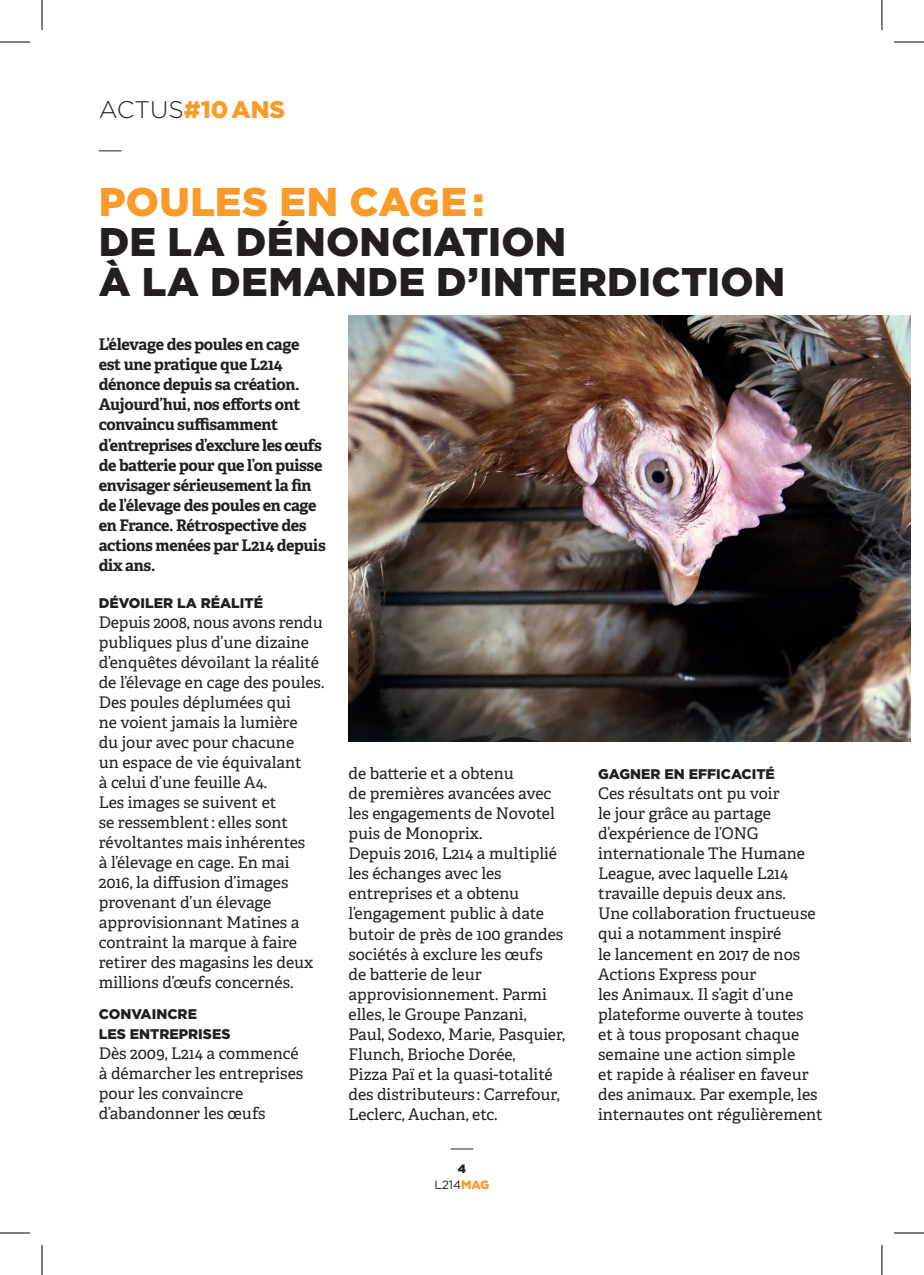
<style>
.page{position:relative;width:924px;height:1275px;background:#fff}
.page>*{position:absolute;margin:0;border:0;box-sizing:border-box;transform-origin:0 0}
.t1{font:900 40px/40px "Gotham";letter-spacing:.005em;color:#231f20}
.t2{font:900 40px "Gotham";letter-spacing:.005em;color:#f89b28}
.t3{font:900 24px "Gotham";color:#f89b28}
.t4{font:16px/20px "Adelle";color:#231f20}
.t5{font:700 16px/20px "Adelle";letter-spacing:-.025em;color:#231f20}
.t6{font:900 14px/20px "Gotham";color:#231f20}
.t7{font:12px/16px "Gotham";color:#231f20;text-align:center}
.s1{font-weight:300;color:#231f20}
.s2{font-weight:900}
.s3{font-weight:900;color:#f89b28}
</style>
<div class="page">
<svg style="left:450px;top:1148px;width:23px;height:1px"></svg>
<img style="left:348px;top:315px;width:561px;height:427px">
<svg style="left:99px;top:150px;width:22px;height:1px"></svg>
<hr style="left:0;top:42px;width:30px;height:1px;background:#000">
<hr style="left:893px;top:42px;width:30px;height:1px;background:#000">
<hr style="left:0;top:1232px;width:30px;height:1px;background:#000">
<hr style="left:893px;top:1232px;width:30px;height:1px;background:#000">
<hr style="left:42px;top:0;width:1px;height:30px;background:#000">
<hr style="left:42px;top:1245px;width:1px;height:30px;background:#000">
<hr style="left:881px;top:0;width:1px;height:30px;background:#000">
<hr style="left:881px;top:1245px;width:1px;height:30px;background:#000">
<h2 class="t3" style="left:99px;top:93px;width:188px"><span class="s1">ACTUS</span>#10 ANS</h2>
<h1 class="t2" style="left:99px;top:174px;width:387px">POULES EN CAGE :</h1>
<h1 class="t1" style="left:99px;top:221px;width:687px">DE LA DÉNONCIATION<br>À LA DEMANDE D’INTERDICTION</h1>
<p class="t5" style="left:99px;top:335px;width:228px">L’élevage des poules en cage est une pratique que L214 dénonce depuis sa création.<br>Aujourd’hui, nos efforts ont convaincu suffisamment d’entreprises d’exclure les œufs de batterie pour que l’on puisse envisager sérieusement la fin de l’élevage des poules en cage en France. Rétrospective des actions menées par L214 depuis dix ans.</p>
<p class="t6" style="left:99px;top:592px;width:166px">DÉVOILER LA RÉALITÉ</p>
<p class="t4" style="left:99px;top:612px;width:227px">Depuis 2008, nous avons rendu publiques plus d’une dizaine d’enquêtes dévoilant la réalité de l’élevage en cage des poules.<br>Des poules déplumées qui<br>ne voient jamais la lumière<br>du jour avec pour chacune<br>un espace de vie équivalant<br>à celui d’une feuille A4.<br>Les images se suivent et<br>se ressemblent : elles sont révoltantes mais inhérentes<br>à l’élevage en cage. En mai<br>2016, la diffusion d’images provenant d’un élevage approvisionnant Matines a contraint la marque à faire retirer des magasins les deux millions d’œufs concernés.</p>
<p class="t6" style="left:99px;top:1004px;width:133px">CONVAINCRE<br>LES ENTREPRISES</p>
<p class="t4" style="left:99px;top:1043px;width:206px">Dès 2009, L214 a commencé à démarcher les entreprises pour les convaincre d’abandonner les œufs</p>
<p class="t4" style="left:348px;top:764px;width:218px">de batterie et a obtenu<br>de premières avancées avec les engagements de Novotel puis de Monoprix.<br>Depuis 2016, L214 a multiplié les échanges avec les entreprises et a obtenu l’engagement public à date butoir de près de 100 grandes sociétés à exclure les œufs<br>de batterie de leur approvisionnement. Parmi elles, le Groupe Panzani,<br>Paul, Sodexo, Marie, Pasquier,<br>Flunch, Brioche Dorée,<br>Pizza Paï et la quasi-totalité des distributeurs : Carrefour,<br>Leclerc, Auchan, etc.</p>
<p class="t6" style="left:598px;top:764px;width:178px">GAGNER EN EFFICACITÉ</p>
<p class="t4" style="left:598px;top:784px;width:226px">Ces résultats ont pu voir<br>le jour grâce au partage d’expérience de l’ONG internationale The Humane<br>League, avec laquelle L214 travaille depuis deux ans.<br>Une collaboration fructueuse qui a notamment inspiré<br>le lancement en 2017 de nos<br>Actions Express pour<br>les Animaux. Il s’agit d’une plateforme ouverte à toutes<br>et à tous proposant chaque semaine une action simple<br>et rapide à réaliser en faveur des animaux. Par exemple, les internautes ont régulièrement</p>
<p class="t7" style="left:434px;top:1160px;width:56px"><span class="s2">4<br></span>L214<span class="s3">MAG</span></p>
</div>
